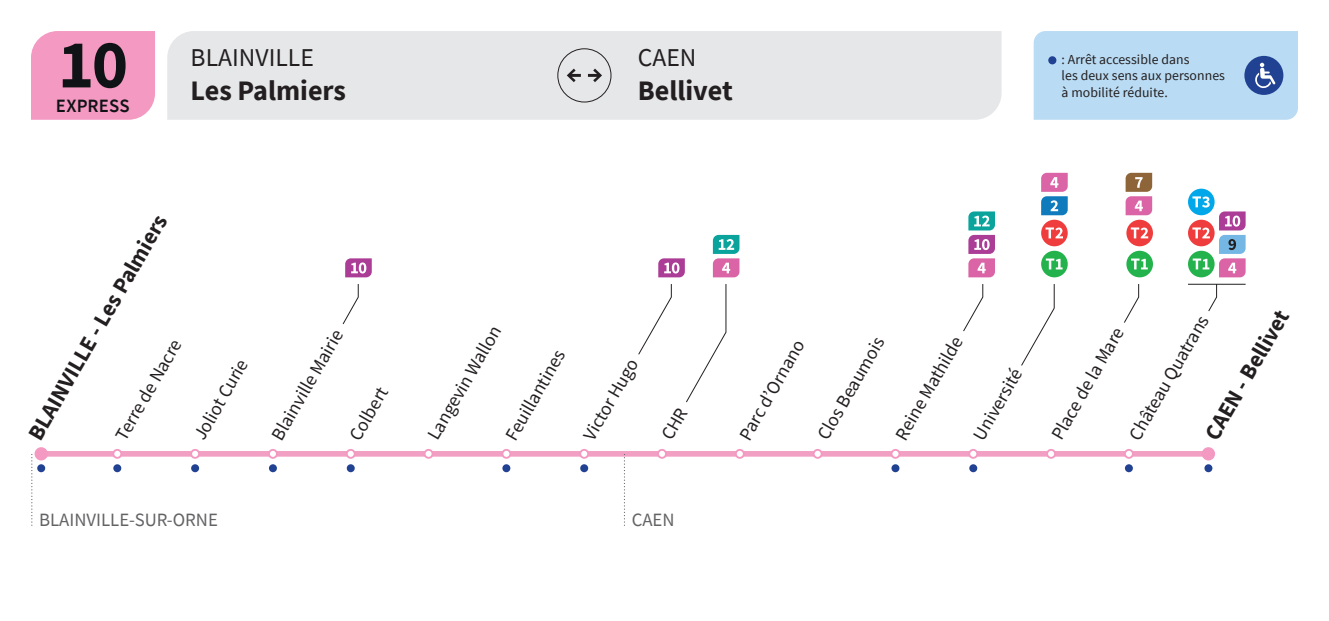
<style>
.page{position:relative;width:1329px;height:621px;background:#fff}
.page>*{position:absolute;margin:0;border:0;box-sizing:border-box;transform-origin:0 0}
.t1{font:700 68.75px "Source Sans Pro";color:#101315}
.entête_station{font:700 28.12px "Source Sans Pro";color:#231f20}
.entête_ville{font:25.62px "Source Sans Pro";color:#231f20}
.GD_terminus_2Lignes{font:700 22.5px "Source Sans Pro";color:#231f20}
.GD_station{font:18.75px "Source Sans Pro";color:#231f20}
.ville{font:18.75px "Source Sans Pro";color:#636366}
.t2{font:600 18.75px "Source Sans Pro";letter-spacing:.01em;color:#101315}
.t3{font:13.75px/16.5px "Source Sans Pro";letter-spacing:.005em;color:#231f20}
</style>
<div class="page">
<div style="left:167px;top:31px;width:834px;height:89px;background:#e6e7e9"></div>
<svg style="left:1033px;top:31px;width:265px;height:89px;background:#b3d4ee"></svg>
<div style="left:1048px;top:56px;width:8px;height:8px;background:#214292;border-radius:50%"></div>
<div style="left:41px;top:450px;width:1167px;height:6px;background:#f29fc4"></div>
<div style="left:35px;top:447px;width:13px;height:13px;background:#f499c2;border-radius:50%"></div>
<div style="left:1202px;top:447px;width:13px;height:13px;background:#f499c2;border-radius:50%"></div>
<svg style="left:31px;top:454px;width:1px;height:71px"></svg>
<svg style="left:624px;top:454px;width:1px;height:71px"></svg>
<div style="left:557px;top:48px;width:54px;height:54px;border:1px solid #231f20;border-radius:50%"></div>
<svg style="left:567px;top:68px;width:14px;height:14px"></svg>
<svg style="left:588px;top:68px;width:14px;height:14px"></svg>
<div style="left:113px;top:449px;width:8px;height:8px;background:#fff;border-radius:50%"></div>
<div style="left:112px;top:448px;width:10px;height:10px;border:2px solid #f499c2;border-radius:50%"></div>
<div style="left:113px;top:464px;width:8px;height:8px;background:#214292;border-radius:50%"></div>
<div style="left:347px;top:449px;width:8px;height:8px;background:#fff;border-radius:50%"></div>
<div style="left:346px;top:448px;width:10px;height:10px;border:2px solid #f499c2;border-radius:50%"></div>
<div style="left:347px;top:464px;width:8px;height:8px;background:#214292;border-radius:50%"></div>
<div style="left:191px;top:449px;width:8px;height:8px;background:#fff;border-radius:50%"></div>
<div style="left:190px;top:448px;width:10px;height:10px;border:2px solid #f499c2;border-radius:50%"></div>
<div style="left:191px;top:464px;width:8px;height:8px;background:#214292;border-radius:50%"></div>
<div style="left:425px;top:449px;width:7px;height:8px;background:#fff;border-radius:50%"></div>
<div style="left:424px;top:448px;width:9px;height:10px;border:2px solid #f499c2;border-radius:50%"></div>
<div style="left:736px;top:449px;width:8px;height:8px;background:#fff;border-radius:50%"></div>
<div style="left:735px;top:448px;width:10px;height:10px;border:2px solid #f499c2;border-radius:50%"></div>
<div style="left:814px;top:449px;width:7px;height:8px;background:#fff;border-radius:50%"></div>
<div style="left:813px;top:448px;width:9px;height:10px;border:2px solid #f499c2;border-radius:50%"></div>
<div style="left:1204px;top:464px;width:8px;height:8px;background:#214292;border-radius:50%"></div>
<div style="left:37px;top:464px;width:8px;height:8px;background:#214292;border-radius:50%"></div>
<div style="left:269px;top:449px;width:8px;height:8px;background:#fff;border-radius:50%"></div>
<div style="left:268px;top:448px;width:10px;height:10px;border:2px solid #f499c2;border-radius:50%"></div>
<div style="left:269px;top:464px;width:8px;height:8px;background:#214292;border-radius:50%"></div>
<svg style="left:345px;top:258px;width:27px;height:19px"></svg>
<svg style="left:342px;top:284px;width:17px;height:40px"></svg>
<div style="left:580px;top:449px;width:8px;height:8px;background:#fff;border-radius:50%"></div>
<div style="left:579px;top:448px;width:10px;height:10px;border:2px solid #f499c2;border-radius:50%"></div>
<div style="left:580px;top:464px;width:8px;height:8px;background:#214292;border-radius:50%"></div>
<svg style="left:658px;top:258px;width:27px;height:19px"></svg>
<div style="left:891px;top:449px;width:8px;height:8px;background:#fff;border-radius:50%"></div>
<div style="left:890px;top:448px;width:10px;height:10px;border:2px solid #f499c2;border-radius:50%"></div>
<div style="left:891px;top:464px;width:8px;height:8px;background:#214292;border-radius:50%"></div>
<svg style="left:968px;top:211px;width:27px;height:66px"></svg>
<svg style="left:963px;top:284px;width:20px;height:47px"></svg>
<div style="left:969px;top:449px;width:8px;height:8px;background:#fff;border-radius:50%"></div>
<div style="left:968px;top:448px;width:10px;height:10px;border:2px solid #f499c2;border-radius:50%"></div>
<div style="left:969px;top:464px;width:8px;height:8px;background:#214292;border-radius:50%"></div>
<svg style="left:1041px;top:173px;width:27px;height:42px"></svg>
<div style="left:1041px;top:219px;width:27px;height:27px;background:#ee3d3c;border-radius:50%"></div>
<svg style="left:1045px;top:227px;width:18px;height:11px"></svg>
<svg style="left:1041px;top:250px;width:27px;height:27px"></svg>
<svg style="left:1046px;top:258px;width:16px;height:11px"></svg>
<svg style="left:1021px;top:284px;width:33px;height:82px"></svg>
<div style="left:1047px;top:449px;width:8px;height:8px;background:#fff;border-radius:50%"></div>
<div style="left:1046px;top:448px;width:10px;height:10px;border:2px solid #f499c2;border-radius:50%"></div>
<svg style="left:1125px;top:173px;width:27px;height:42px"></svg>
<svg style="left:1126px;top:219px;width:27px;height:27px"></svg>
<svg style="left:1131px;top:227px;width:17px;height:11px"></svg>
<div style="left:1126px;top:250px;width:27px;height:27px;background:#23b24b;border-radius:50%"></div>
<svg style="left:1131px;top:258px;width:17px;height:11px"></svg>
<svg style="left:1124px;top:284px;width:15px;height:39px"></svg>
<div style="left:658px;top:449px;width:8px;height:8px;background:#fff;border-radius:50%"></div>
<div style="left:657px;top:448px;width:10px;height:10px;border:2px solid #f499c2;border-radius:50%"></div>
<svg style="left:713px;top:235px;width:26px;height:42px"></svg>
<div style="left:1125px;top:449px;width:8px;height:8px;background:#fff;border-radius:50%"></div>
<div style="left:1124px;top:448px;width:10px;height:10px;border:2px solid #f499c2;border-radius:50%"></div>
<div style="left:1125px;top:464px;width:8px;height:8px;background:#214292;border-radius:50%"></div>
<svg style="left:1219px;top:211px;width:26px;height:66px"></svg>
<div style="left:1188px;top:188px;width:26px;height:27px;background:#00a7e9;border-radius:50%"></div>
<svg style="left:1192px;top:196px;width:18px;height:11px"></svg>
<div style="left:1188px;top:219px;width:26px;height:27px;background:#ee3d3c;border-radius:50%"></div>
<svg style="left:1192px;top:227px;width:18px;height:11px"></svg>
<div style="left:1188px;top:250px;width:26px;height:27px;background:#23b24b;border-radius:50%"></div>
<svg style="left:1192px;top:258px;width:17px;height:11px"></svg>
<svg style="left:1208px;top:283px;width:9px;height:28px"></svg>
<hr style="left:1188px;top:284px;width:57px;height:1px;background:#231f20">
<div style="left:31px;top:31px;width:124px;height:89px;background:#f499c2"></div>
<div style="left:502px;top:449px;width:8px;height:8px;background:#fff;border-radius:50%"></div>
<div style="left:501px;top:448px;width:10px;height:10px;border:2px solid #f499c2;border-radius:50%"></div>
<div style="left:502px;top:464px;width:8px;height:8px;background:#214292;border-radius:50%"></div>
<svg style="left:638px;top:284px;width:88px;height:119px"></svg>
<p class="t1" style="left:58px;top:18px;width:72px">10</p>
<p class="t2" style="left:56px;top:93px;width:76px">EXPRESS</p>
<p class="entête_ville" style="left:191px;top:42px;width:125px">BLAINVILLE</p>
<p class="entête_station" style="left:191px;top:72px;width:157px">Les Palmiers</p>
<p class="entête_ville" style="left:638px;top:42px;width:60px">CAEN</p>
<p class="entête_station" style="left:638px;top:72px;width:96px">Bellivet</p>
<p class="t3" style="left:1061px;top:51px;width:165px">: Arrêt accessible dans<br>les deux sens aux personnes à mobilité réduite.</p>
<p class="GD_terminus_2Lignes" style="left:21px;top:430px;width:257px;rotate:-60deg">BLAINVILLE - Les Palmiers</p>
<p class="GD_station" style="left:110px;top:432px;width:115px;rotate:-60deg">Terre de Nacre</p>
<p class="GD_station" style="left:188px;top:432px;width:91px;rotate:-60deg">Joliot Curie</p>
<p class="GD_station" style="left:266px;top:432px;width:126px;rotate:-60deg">Blainville Mairie</p>
<p class="GD_station" style="left:344px;top:432px;width:60px;rotate:-60deg">Colbert</p>
<p class="GD_station" style="left:422px;top:432px;width:130px;rotate:-60deg">Langevin Wallon</p>
<p class="GD_station" style="left:500px;top:432px;width:102px;rotate:-60deg">Feuillantines</p>
<p class="GD_station" style="left:578px;top:432px;width:92px;rotate:-60deg">Victor Hugo</p>
<p class="ville" style="left:39px;top:507px;width:180px">BLAINVILLE-SUR-ORNE</p>
<p class="ville" style="left:632px;top:507px;width:44px">CAEN</p>
<p class="GD_station" style="left:733px;top:432px;width:114px;rotate:-60deg">Parc d’Ornano</p>
<p class="GD_station" style="left:812px;top:432px;width:117px;rotate:-60deg">Clos Beaumois</p>
<p class="GD_station" style="left:889px;top:432px;width:118px;rotate:-60deg">Reine Mathilde</p>
<p class="GD_station" style="left:967px;top:432px;width:81px;rotate:-60deg">Université</p>
<p class="GD_terminus_2Lignes" style="left:1197px;top:430px;width:147px;rotate:-60deg">CAEN - Bellivet</p>
<p class="GD_station" style="left:1123px;top:432px;width:142px;rotate:-60deg">Château Quatrans</p>
<p class="GD_station" style="left:1045px;top:432px;width:128px;rotate:-60deg">Place de la Mare</p>
</div>
